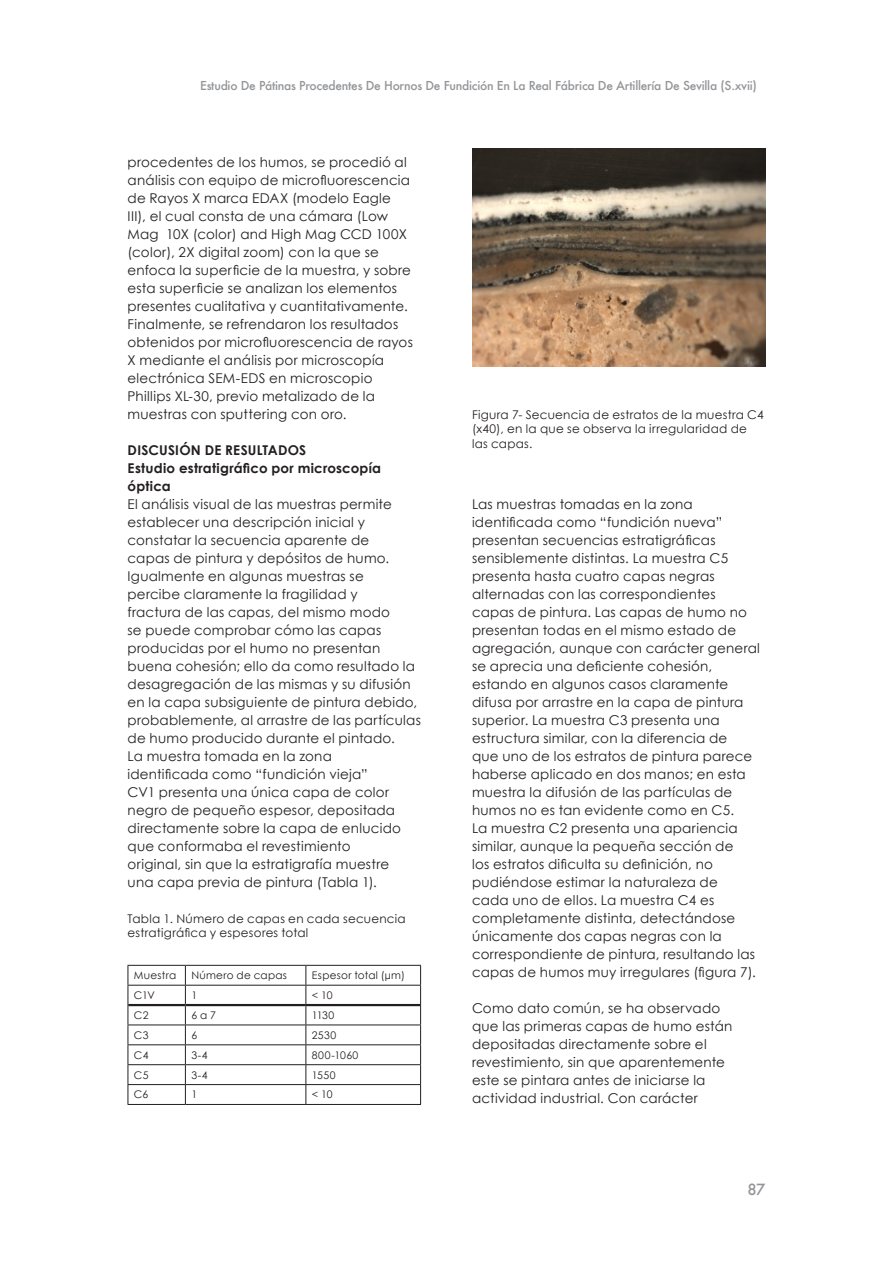
<style>
.page{position:relative;width:893px;height:1263px;background:#fff}
.page>*{position:absolute;margin:0;border:0;box-sizing:border-box;transform-origin:0 0}
.t1{font:500 15px "Futura";color:#939598}
._4__texto_normal{font:13.5px/18px "Century Gothic";letter-spacing:.015em;color:#231f20}
._4__Titulo_N1{font:700 13.5px/18px "Century Gothic";letter-spacing:.015em;color:#231f20}
._6__Legenda{font:12px/14.4px "Century Gothic";letter-spacing:.02em;color:#231f20}
.t2{font:500 12px "Futura";letter-spacing:-.02em;color:#939598}
._4__Texto_tabelas{font:10.5px "Century Gothic";letter-spacing:.025em;color:#231f20}
</style>
<div class="page">
<hr style="left:128px;top:965px;width:57px;height:1px;background:#231f20">
<hr style="left:185px;top:965px;width:121px;height:1px;background:#231f20">
<hr style="left:306px;top:965px;width:115px;height:1px;background:#231f20">
<hr style="left:128px;top:985px;width:57px;height:1px;background:#231f20">
<hr style="left:185px;top:985px;width:121px;height:1px;background:#231f20">
<hr style="left:306px;top:985px;width:115px;height:1px;background:#231f20">
<hr style="left:128px;top:1024px;width:57px;height:1px;background:#231f20">
<hr style="left:185px;top:1024px;width:121px;height:1px;background:#231f20">
<hr style="left:306px;top:1024px;width:115px;height:1px;background:#231f20">
<hr style="left:128px;top:1044px;width:57px;height:1px;background:#231f20">
<hr style="left:185px;top:1044px;width:121px;height:1px;background:#231f20">
<hr style="left:306px;top:1044px;width:115px;height:1px;background:#231f20">
<hr style="left:128px;top:1064px;width:57px;height:1px;background:#231f20">
<hr style="left:185px;top:1064px;width:121px;height:1px;background:#231f20">
<hr style="left:306px;top:1064px;width:115px;height:1px;background:#231f20">
<hr style="left:128px;top:1084px;width:57px;height:1px;background:#231f20">
<svg style="left:128px;top:966px;width:1px;height:138px"></svg>
<hr style="left:185px;top:1084px;width:121px;height:1px;background:#231f20">
<svg style="left:185px;top:966px;width:1px;height:138px"></svg>
<hr style="left:306px;top:1084px;width:115px;height:1px;background:#231f20">
<svg style="left:305px;top:966px;width:1px;height:138px"></svg>
<svg style="left:420px;top:966px;width:1px;height:138px"></svg>
<hr style="left:128px;top:1104px;width:57px;height:1px;background:#231f20">
<hr style="left:185px;top:1104px;width:121px;height:1px;background:#231f20">
<hr style="left:306px;top:1104px;width:115px;height:1px;background:#231f20">
<hr style="left:128px;top:1004px;width:57px;height:2px;background:#231f20">
<hr style="left:185px;top:1004px;width:121px;height:2px;background:#231f20">
<hr style="left:306px;top:1004px;width:114px;height:2px;background:#231f20">
<img style="left:472px;top:149px;width:293px;height:217px">
<p class="t2" style="left:200px;top:77px;width:558px">Estudio De Pátinas Procedentes De Hornos De Fundición En La Real Fábrica De Artillería De Sevilla (S.xvii)</p>
<p class="_4__texto_normal" style="left:128px;top:153px;width:287px">procedentes de los humos, se procedió al análisis con equipo de microfluorescencia de Rayos X marca EDAX (modelo Eagle<br>III), el cual consta de una cámara (Low Mag 10X (color) and High Mag CCD 100X (color), 2X digital zoom) con la que se enfoca la superficie de la muestra, y sobre esta superficie se analizan los elementos presentes cualitativa y cuantitativamente.<br>Finalmente, se refrendaron los resultados obtenidos por microfluorescencia de rayos X mediante el análisis por microscopía electrónica SEM-EDS en microscopio Phillips XL-30, previo metalizado de la muestras con sputtering con oro.</p>
<p class="_4__Titulo_N1" style="left:128px;top:441px;width:180px">DISCUSIÓN DE RESULTADOS</p>
<p class="_4__Titulo_N1" style="left:128px;top:459px;width:255px">Estudio estratigráfico por microscopía óptica</p>
<p class="_4__texto_normal" style="left:128px;top:495px;width:295px">El análisis visual de las muestras permite establecer una descripción inicial y constatar la secuencia aparente de<br>capas de pintura y depósitos de humo.<br>Igualmente en algunas muestras se<br>percibe claramente la fragilidad y<br>fractura de las capas, del mismo modo<br>se puede comprobar cómo las capas producidas por el humo no presentan buena cohesión; ello da como resultado la desagregación de las mismas y su difusión en la capa subsiguiente de pintura debido, probablemente, al arrastre de las partículas de humo producido durante el pintado.</p>
<p class="_4__texto_normal" style="left:128px;top:747px;width:275px">La muestra tomada en la zona identificada como “fundición vieja”<br>CV1 presenta una única capa de color negro de pequeño espesor, depositada directamente sobre la capa de enlucido que conformaba el revestimiento original, sin que la estratigrafía muestre una capa previa de pintura (Tabla 1).</p>
<p class="_6__Legenda" style="left:128px;top:911px;width:280px">Tabla 1. Número de capas en cada secuencia estratigráfica y espesores total</p>
<p class="_4__Texto_tabelas" style="left:134px;top:969px;width:44px">Muestra</p>
<p class="_4__Texto_tabelas" style="left:191px;top:969px;width:97px">Número de capas</p>
<p class="_4__Texto_tabelas" style="left:312px;top:969px;width:95px">Espesor total (μ m)</p>
<p class="_4__Texto_tabelas" style="left:134px;top:989px;width:22px">C1V</p>
<p class="_4__Texto_tabelas" style="left:191px;top:989px;width:7px">1</p>
<p class="_4__Texto_tabelas" style="left:312px;top:989px;width:22px">&lt; 10</p>
<p class="_4__Texto_tabelas" style="left:134px;top:1009px;width:16px">C2</p>
<p class="_4__Texto_tabelas" style="left:191px;top:1009px;width:26px">6 a 7</p>
<p class="_4__Texto_tabelas" style="left:312px;top:1009px;width:24px">1130</p>
<p class="_4__Texto_tabelas" style="left:134px;top:1028px;width:16px">C3</p>
<p class="_4__Texto_tabelas" style="left:191px;top:1028px;width:7px">6</p>
<p class="_4__Texto_tabelas" style="left:312px;top:1028px;width:26px">2530</p>
<p class="_4__Texto_tabelas" style="left:134px;top:1048px;width:16px">C4</p>
<p class="_4__Texto_tabelas" style="left:191px;top:1048px;width:18px">3-4</p>
<p class="_4__Texto_tabelas" style="left:312px;top:1048px;width:48px">800-1060</p>
<p class="_4__Texto_tabelas" style="left:134px;top:1068px;width:16px">C5</p>
<p class="_4__Texto_tabelas" style="left:191px;top:1068px;width:18px">3-4</p>
<p class="_4__Texto_tabelas" style="left:312px;top:1068px;width:25px">1550</p>
<p class="_4__Texto_tabelas" style="left:134px;top:1088px;width:16px">C6</p>
<p class="_4__Texto_tabelas" style="left:191px;top:1088px;width:7px">1</p>
<p class="_4__Texto_tabelas" style="left:312px;top:1088px;width:22px">&lt; 10</p>
<p class="_6__Legenda" style="left:472px;top:407px;width:293px">Figura 7- Secuencia de estratos de la muestra C4 (x40), en la que se observa la irregularidad de las capas.</p>
<p class="_4__texto_normal" style="left:472px;top:495px;width:289px">Las muestras tomadas en la zona identificada como “fundición nueva” presentan secuencias estratigráficas sensiblemente distintas. La muestra C5 presenta hasta cuatro capas negras alternadas con las correspondientes capas de pintura. Las capas de humo no presentan todas en el mismo estado de agregación, aunque con carácter general se aprecia una deficiente cohesión, estando en algunos casos claramente difusa por arrastre en la capa de pintura superior. La muestra C3 presenta una estructura similar, con la diferencia de<br>que uno de los estratos de pintura parece haberse aplicado en dos manos; en esta muestra la difusión de las partículas de humos no es tan evidente como en C5.<br>La muestra C2 presenta una apariencia similar, aunque la pequeña sección de<br>los estratos dificulta su definición, no pudiéndose estimar la naturaleza de<br>cada uno de ellos. La muestra C4 es completamente distinta, detectándose únicamente dos capas negras con la correspondiente de pintura, resultando las capas de humos muy irregulares (figura 7).</p>
<p class="_4__texto_normal" style="left:472px;top:999px;width:262px">Como dato común, se ha observado que las primeras capas de humo están depositadas directamente sobre el revestimiento, sin que aparentemente este se pintara antes de iniciarse la actividad industrial. Con carácter</p>
<p class="t1" style="left:747px;top:1179px;width:19px">87</p>
</div>
